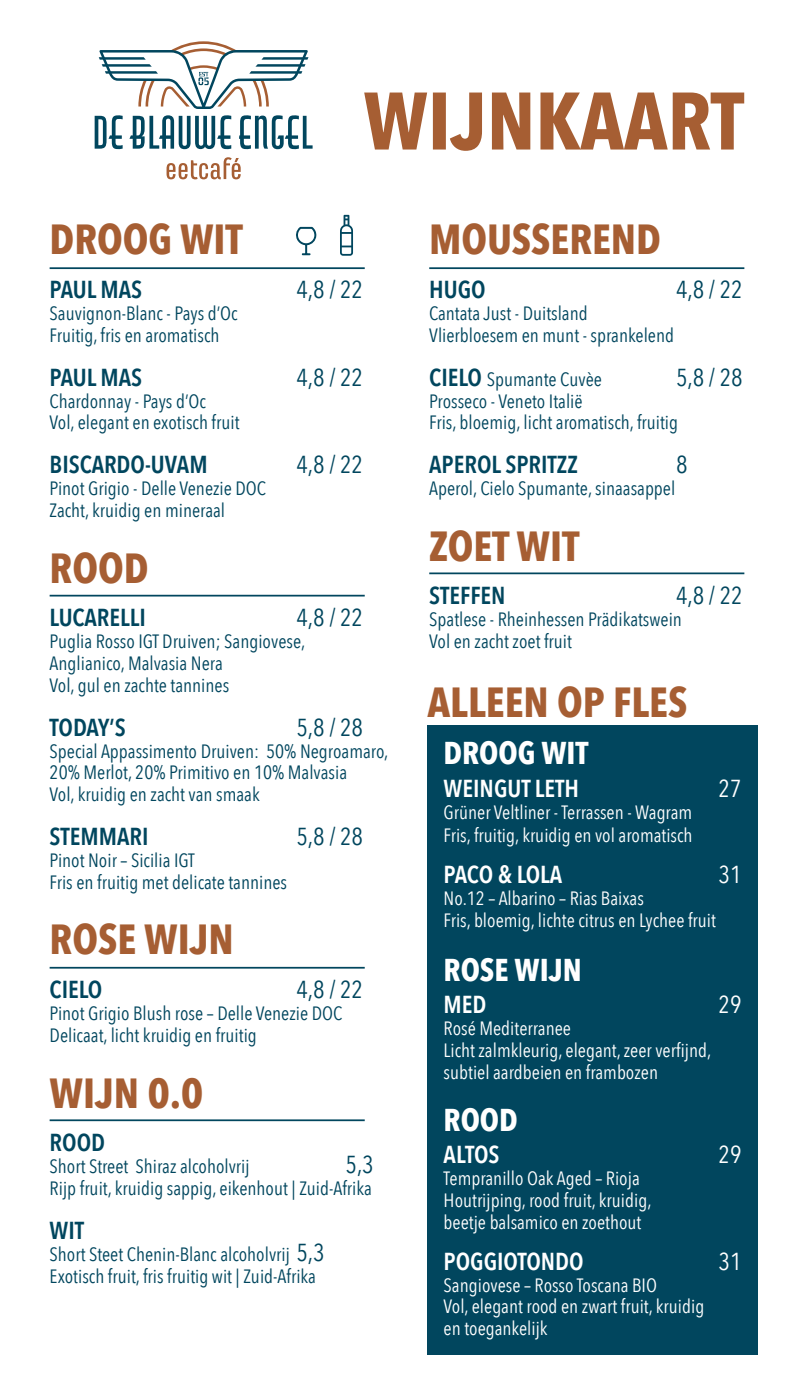
<style>
.page{position:relative;width:794px;height:1389px;background:#fff}
.page>*{position:absolute;margin:0;border:0;box-sizing:border-box;transform-origin:0 0}
.t1{font:700 80.5px "Avenir Next Condensed";color:#a65e33}
.t2{font:700 42px "Avenir Next Condensed";color:#a65e33}
.t3{font:700 31.5px "Avenir Next Condensed";color:#fff}
.t4{font:600 24.5px "Avenir Next Condensed";color:#01465e}
.t5{font:24.5px "Avenir Next Condensed";color:#01465e}
.t6{font:600 24.5px "Avenir Next Condensed";color:#fff}
.t7{font:24.5px "Avenir Next Condensed";color:#fff}
.t8{font:19.25px/21.9px "Avenir Next Condensed";color:#01465e}
.t9{font:19.25px/21.9px "Avenir Next Condensed";color:#fff}
.s1{font-size:24.5px}
.s2{font-weight:600;font-size:24.5px}
</style>
<div class="page">
<svg style="left:95px;top:115px;width:28px;height:35px"></svg>
<svg style="left:129px;top:115px;width:102px;height:35px"></svg>
<svg style="left:239px;top:115px;width:73px;height:35px"></svg>
<svg style="left:99px;top:41px;width:209px;height:68px"></svg>
<svg style="left:166px;top:157px;width:75px;height:22px"></svg>
<hr style="left:50px;top:267px;width:315px;height:2px;background:#01465e">
<hr style="left:429px;top:267px;width:315px;height:2px;background:#01465e">
<hr style="left:429px;top:572px;width:315px;height:2px;background:#01465e">
<hr style="left:50px;top:595px;width:315px;height:2px;background:#01465e">
<hr style="left:50px;top:967px;width:315px;height:2px;background:#01465e">
<hr style="left:50px;top:1119px;width:315px;height:2px;background:#01465e">
<svg style="left:296px;top:226px;width:20px;height:30px"></svg>
<svg style="left:340px;top:215px;width:13px;height:41px"></svg>
<div style="left:427px;top:725px;width:331px;height:629px;background:#01465e"></div>
<p class="t1" style="left:363px;top:72px;width:382px">WIJNKAART</p>
<p class="t2" style="left:50px;top:214px;width:195px">DROOG WIT</p>
<p class="t4" style="left:50px;top:268px;width:94px">PAUL MAS</p>
<p class="t5" style="left:296px;top:269px;width:68px">4,8 / 22</p>
<p class="t8" style="left:50px;top:302px;width:189px">Sauvignon-Blanc - Pays d’Oc</p>
<p class="t8" style="left:50px;top:323px;width:171px">Fruitig, fris en aromatisch</p>
<p class="t4" style="left:50px;top:356px;width:94px">PAUL MAS</p>
<p class="t5" style="left:296px;top:356px;width:68px">4,8 / 22</p>
<p class="t8" style="left:50px;top:389px;width:158px">Chardonnay - Pays d’Oc</p>
<p class="t8" style="left:50px;top:411px;width:191px">Vol, elegant en exotisch fruit</p>
<p class="t4" style="left:50px;top:443px;width:159px">BISCARDO-UVAM</p>
<p class="t5" style="left:296px;top:444px;width:68px">4,8 / 22</p>
<p class="t8" style="left:50px;top:477px;width:218px">Pinot Grigio - Delle Venezie DOC</p>
<p class="t8" style="left:50px;top:498px;width:177px">Zacht, kruidig en mineraal</p>
<p class="t2" style="left:50px;top:542px;width:100px">ROOD</p>
<p class="t4" style="left:50px;top:597px;width:98px">LUCARELLI</p>
<p class="t5" style="left:296px;top:597px;width:68px">4,8 / 22</p>
<p class="t8" style="left:50px;top:630px;width:257px">Puglia Rosso IGT Druiven; Sangiovese,<br>Anglianico, Malvasia Nera</p>
<p class="t8" style="left:50px;top:673px;width:181px">Vol, gul en zachte tannines</p>
<p class="t4" style="left:50px;top:706px;width:78px">TODAY’S</p>
<p class="t5" style="left:296px;top:706px;width:68px">5,8 / 28</p>
<p class="t8" style="left:50px;top:739px;width:340px">Special Appassimento Druiven: 50% Negroamaro,<br>20% Merlot, 20% Primitivo en 10% Malvasia</p>
<p class="t8" style="left:50px;top:783px;width:212px">Vol, kruidig en zacht van smaak</p>
<p class="t4" style="left:50px;top:815px;width:100px">STEMMARI</p>
<p class="t5" style="left:296px;top:816px;width:68px">5,8 / 28</p>
<p class="t8" style="left:50px;top:848px;width:147px">Pinot Noir – Sicilia IGT</p>
<p class="t8" style="left:50px;top:870px;width:239px">Fris en fruitig met delicate tannines</p>
<p class="t2" style="left:50px;top:914px;width:186px">ROSE WIJN</p>
<p class="t4" style="left:50px;top:968px;width:54px">CIELO</p>
<p class="t5" style="left:296px;top:969px;width:68px">4,8 / 22</p>
<p class="t8" style="left:50px;top:1002px;width:294px">Pinot Grigio Blush rose – Delle Venezie DOC</p>
<p class="t8" style="left:50px;top:1023px;width:209px">Delicaat, licht kruidig en fruitig</p>
<p class="t2" style="left:50px;top:1067px;width:155px">WIJN 0.0</p>
<p class="t4" style="left:50px;top:1122px;width:57px">ROOD</p>
<p class="t8" style="left:50px;top:1155px;width:201px">Short Street Shiraz alcoholvrij</p>
<p class="t5" style="left:345px;top:1144px;width:30px">5,3</p>
<p class="t8" style="left:50px;top:1177px;width:324px">Rijp fruit, kruidig sappig, eikenhout | Zuid-Afrika</p>
<p class="t4" style="left:50px;top:1209px;width:36px">WIT</p>
<p class="t8" style="left:50px;top:1242px;width:277px">Short Steet Chenin-Blanc alcoholvrij <span class="s1">5,3</span></p>
<p class="t8" style="left:50px;top:1264px;width:268px">Exotisch fruit, fris fruitig wit | Zuid-Afrika</p>
<p class="t2" style="left:429px;top:214px;width:233px">MOUSSEREND</p>
<p class="t4" style="left:429px;top:268px;width:58px">HUGO</p>
<p class="t5" style="left:676px;top:269px;width:68px">4,8 / 22</p>
<p class="t8" style="left:429px;top:302px;width:160px">Cantata Just - Duitsland</p>
<p class="t8" style="left:429px;top:323px;width:246px">Vlierbloesem en munt - sprankelend</p>
<p class="t8" style="left:429px;top:367px;width:174px"><span class="s2">CIELO</span> Spumante Cuvèe</p>
<p class="t5" style="left:676px;top:356px;width:68px">5,8 / 28</p>
<p class="t8" style="left:429px;top:389px;width:155px">Prosseco - Veneto Italië</p>
<p class="t8" style="left:429px;top:411px;width:250px">Fris, bloemig, licht aromatisch, fruitig</p>
<p class="t4" style="left:429px;top:443px;width:150px">APEROL SPRITZZ</p>
<p class="t5" style="left:676px;top:444px;width:13px">8</p>
<p class="t8" style="left:429px;top:477px;width:247px">Aperol, Cielo Spumante, sinaasappel</p>
<p class="t2" style="left:429px;top:520px;width:152px">ZOET WIT</p>
<p class="t4" style="left:429px;top:575px;width:78px">STEFFEN</p>
<p class="t5" style="left:676px;top:575px;width:68px">4,8 / 22</p>
<p class="t8" style="left:429px;top:608px;width:254px">Spatlese - Rheinhessen Prädikatswein</p>
<p class="t8" style="left:429px;top:630px;width:144px">Vol en zacht zoet fruit</p>
<p class="t2" style="left:427px;top:676px;width:261px">ALLEEN OP FLES</p>
<p class="t3" style="left:443px;top:734px;width:147px">DROOG WIT</p>
<p class="t6" style="left:443px;top:767px;width:137px">WEINGUT LETH</p>
<p class="t7" style="left:718px;top:767px;width:25px">27</p>
<p class="t9" style="left:443px;top:800px;width:250px">Grüner Veltliner - Terrassen - Wagram</p>
<p class="t9" style="left:443px;top:823px;width:250px">Fris, fruitig, kruidig en vol aromatisch</p>
<p class="t6" style="left:443px;top:853px;width:120px">PACO &amp; LOLA</p>
<p class="t7" style="left:718px;top:853px;width:25px">31</p>
<p class="t9" style="left:443px;top:886px;width:202px">No.12 – Albarino – Rias Baixas</p>
<p class="t9" style="left:443px;top:908px;width:274px">Fris, bloemig, lichte citrus en Lychee fruit</p>
<p class="t3" style="left:443px;top:951px;width:140px">ROSE WIJN</p>
<p class="t6" style="left:443px;top:984px;width:44px">MED</p>
<p class="t7" style="left:718px;top:984px;width:25px">29</p>
<p class="t9" style="left:443px;top:1017px;width:129px">Rosé Mediterranee</p>
<p class="t9" style="left:443px;top:1038px;width:269px">Licht zalmkleurig, elegant, zeer verfijnd, subtiel aardbeien en frambozen</p>
<p class="t3" style="left:443px;top:1100px;width:76px">ROOD</p>
<p class="t6" style="left:443px;top:1133px;width:57px">ALTOS</p>
<p class="t7" style="left:718px;top:1133px;width:25px">29</p>
<p class="t9" style="left:443px;top:1166px;width:198px">Tempranillo Oak Aged – Rioja</p>
<p class="t9" style="left:443px;top:1188px;width:209px">Houtrijping, rood fruit, kruidig,</p>
<p class="t9" style="left:443px;top:1210px;width:199px">beetje balsamico en zoethout</p>
<p class="t6" style="left:443px;top:1240px;width:141px">POGGIOTONDO</p>
<p class="t7" style="left:718px;top:1240px;width:25px">31</p>
<p class="t9" style="left:443px;top:1273px;width:215px">Sangiovese – Rosso Toscana BIO</p>
<p class="t9" style="left:443px;top:1295px;width:262px">Vol, elegant rood en zwart fruit, kruidig</p>
<p class="t9" style="left:443px;top:1317px;width:105px">en toegankelijk</p>
</div>
